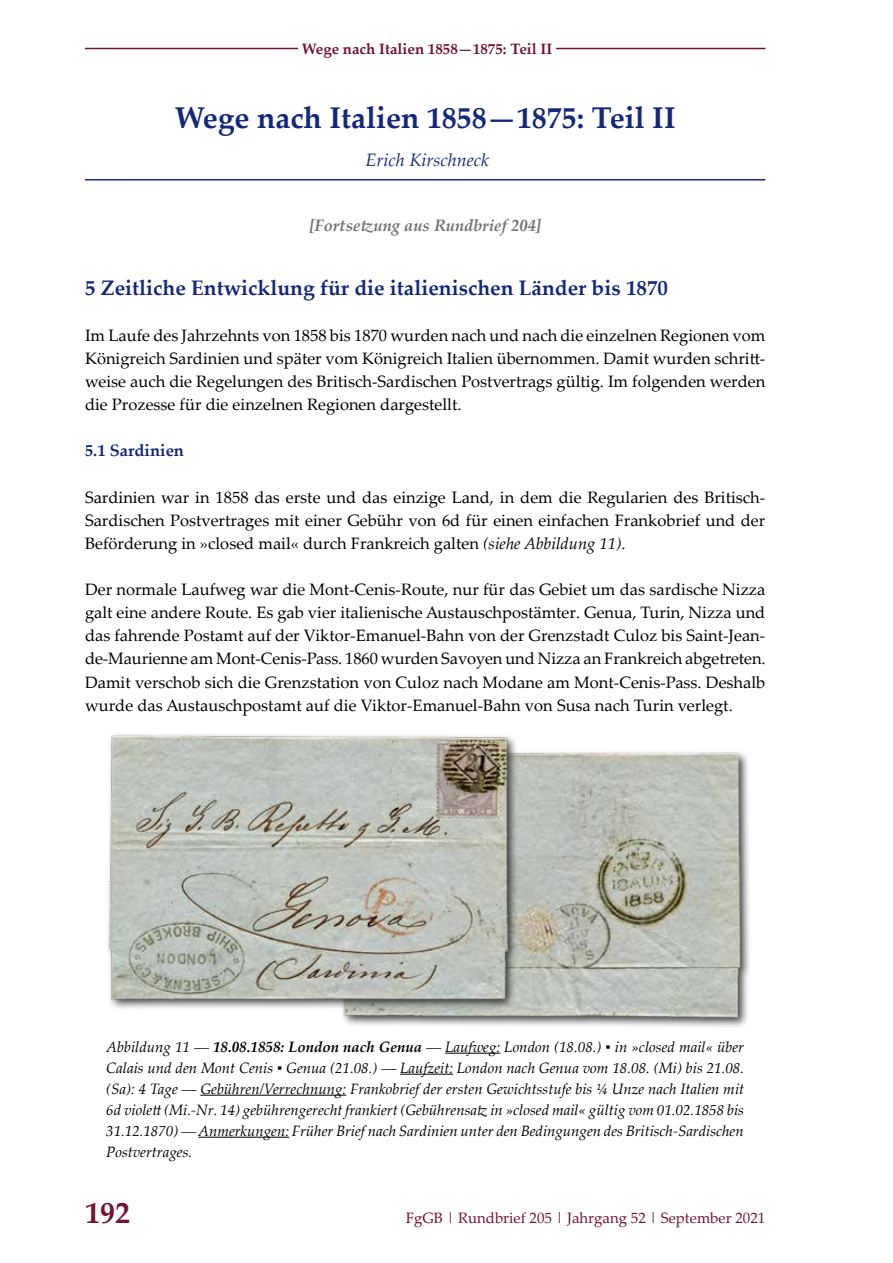
<style>
.page{position:relative;width:893px;height:1263px;background:#fff}
.page>*{position:absolute;margin:0;border:0;box-sizing:border-box;transform-origin:0 0}
.t1{font:700 30px "Palatino Linotype";color:#15277d}
.t2{font:700 30px "Palatino Linotype";color:#741333}
.t3{font:700 21px "Palatino Linotype";color:#15277d}
.t4{font:italic 18px "Palatino Linotype";color:#15277d}
.t5{font:16.5px/23.1px "Palatino Linotype";color:#000;text-align:justify}
.t6{font:italic 700 16.5px "Palatino Linotype";color:#707172}
.t7{font:700 16.5px "Palatino Linotype";color:#15277d}
.t8{font:italic 15px/21px "Palatino Linotype";letter-spacing:-.005em;color:#000;text-align:justify}
.t9{font:15px "Palatino Linotype";color:#741333}
.t10{font:700 15px "Palatino Linotype";color:#741333}
.s1{font-style:italic}
.s2{font-weight:700}
</style>
<div class="page">
<div style="left:338px;top:750px;width:414px;height:278px;background:#000;opacity:.75"></div>
<img style="left:338px;top:750px;width:406px;height:269px">
<hr style="left:85px;top:48px;width:213px;height:1px;background:#741333">
<hr style="left:556px;top:48px;width:209px;height:1px;background:#741333">
<hr style="left:85px;top:179px;width:680px;height:1px;background:#15277d">
<div style="left:106px;top:732px;width:412px;height:278px;background:#000;opacity:.75"></div>
<img style="left:106px;top:732px;width:406px;height:271px">
<hr style="left:445px;top:1053px;width:55px;height:1px;background:#000">
<hr style="left:400px;top:1074px;width:53px;height:1px;background:#000">
<hr style="left:200px;top:1095px;width:146px;height:1px;background:#000">
<hr style="left:198px;top:1137px;width:91px;height:1px;background:#000">
<p class="t10" style="left:302px;top:38px;width:252px">Wege nach Italien 1858—1875: Teil II</p>
<h1 class="t1" style="left:175px;top:97px;width:502px">Wege nach Italien 1858—1875: Teil II</h1>
<p class="t4" style="left:366px;top:147px;width:125px">Erich Kirschneck</p>
<p class="t6" style="left:309px;top:214px;width:234px">[Fortsetzung aus Rundbrief 204]</p>
<p class="t3" style="left:85px;top:273px;width:584px">5 Zeitliche Entwicklung für die italienischen Länder bis 1870</p>
<p class="t5" style="left:85px;top:323px;width:682px">Im Laufe des Jahrzehnts von 1858 bis 1870 wurden nach und nach die einzelnen Regionen vom Königreich Sardinien und später vom Königreich Italien übernommen. Damit wurden schritt&shy;weise auch die Regelungen des Britisch-Sardischen Postvertrags gültig. Im folgenden werden die Prozesse für die einzelnen Regionen dargestellt.</p>
<p class="t7" style="left:85px;top:439px;width:100px">5.1 Sardinien</p>
<p class="t5" style="left:85px;top:485px;width:682px">Sardinien war in 1858 das erste und das einzige Land, in dem die Regularien des Britisch-Sardischen Postvertrages mit einer Gebühr von 6d für einen einfachen Frankobrief und der Beförderung in »closed mail« durch Frankreich galten <span class="s1">(siehe Abbildung 11)</span>.</p>
<p class="t5" style="left:85px;top:577px;width:682px">Der normale Laufweg war die Mont-Cenis-Route, nur für das Gebiet um das sardische Nizza galt eine andere Route. Es gab vier italienische Austauschpostämter. Genua, Turin, Nizza und das fahrende Postamt auf der Viktor-Emanuel-Bahn von der Grenzstadt Culoz bis Saint-Jean&shy;de-Maurienne am Mont-Cenis-Pass. 1860 wurden Savoyen und Nizza an Frankreich abgetreten.<br>Damit verschob sich die Grenzstation von Culoz nach Modane am Mont-Cenis-Pass. Deshalb wurde das Austauschpostamt auf die Viktor-Emanuel-Bahn von Susa nach Turin verlegt.</p>
<p class="t8" style="left:106px;top:1035px;width:639px">Abbildung 11 ― <span class="s2">18.08.1858: London nach Genua</span> ― Laufweg: London (18.08.) ▪ in »closed mail« über Calais und den Mont Cenis ▪ Genua (21.08.) ― Laufzeit: London nach Genua vom 18.08. (Mi) bis 21.08. (Sa): 4 Tage ― Gebühren/Verrechnung: Frankobrief der ersten Gewichtsstufe bis ¼ Unze nach Italien mit 6d violett (Mi.-Nr. 14) gebührengerecht frankiert (Gebührensatz in »closed mail« gültig vom 01.02.1858 bis 31.12.1870) ― Anmerkungen: Früher Brief nach Sardinien unter den Bedingungen des Britisch-Sardischen Postvertrages.</p>
<h1 class="t2" style="left:85px;top:1192px;width:46px">192</h1>
<p class="t9" style="left:406px;top:1207px;width:361px">FgGB | Rundbrief 205 | Jahrgang 52 | September 2021</p>
</div>
